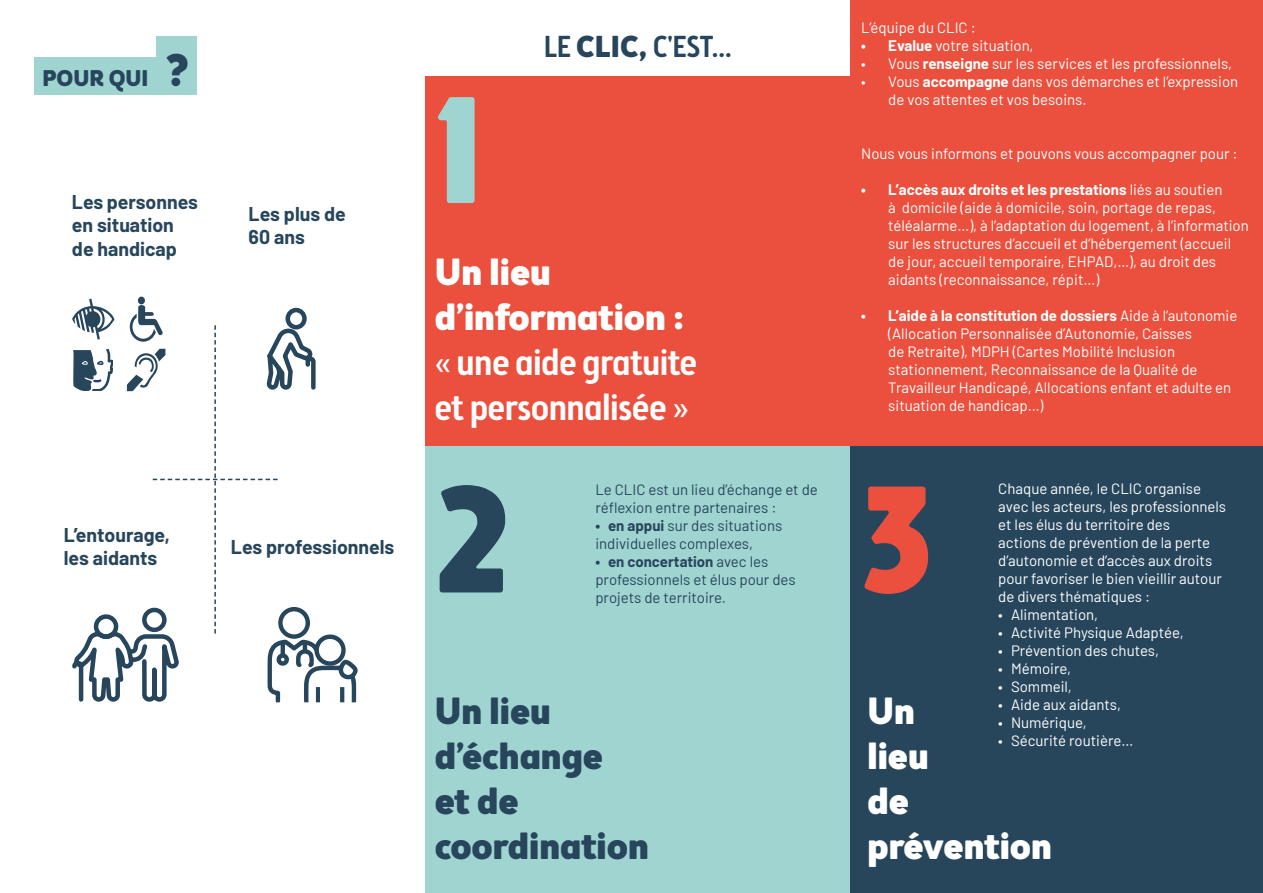
<style>
.page{position:relative;width:1263px;height:893px;background:#fff}
.page>*{position:absolute;margin:0;border:0;box-sizing:border-box;transform-origin:0 0}
.t1{font:150px "Brooklyn Samuels W00 No 5 Fat";color:#a0d4d1}
.t2{font:150px "Brooklyn Samuels W00 No 5 Fat";color:#27465c}
.t3{font:150px "Brooklyn Samuels W00 No 5 Fat";color:#ea503d}
.t4{font:37.5px/45px "Brooklyn Samuels W00 No 5 Fat";color:#fff}
.t5{font:37.5px/45px "Brooklyn Samuels W00 No 4 Md";color:#fff}
.t6{font:37.5px/45px "Brooklyn Samuels W00 No 5 Fat";color:#27465c}
.t7{font:30px "Brooklyn Samuels W00 No 4 Md";color:#27465c}
.t8{font:22.5px "Brooklyn Samuels W00 No 5 Fat";color:#27465c}
.t9{font:700 19.5px/23.4px "Barlow";color:#27465c}
.t10{font:15px/18px "Barlow";color:#fff}
.t11{font:15px/18px "Barlow";color:#27465c}
.s1{font-size:45px}
.s2{font-family:"Brooklyn Samuels W00 No 5 Fat"}
.s3{font-weight:700}
</style>
<div class="page">
<div style="left:425px;top:76px;width:425px;height:370px;background:#ea503d"></div>
<div style="left:850px;top:0;width:413px;height:446px;background:#ea503d"></div>
<div style="left:425px;top:446px;width:425px;height:447px;background:#a0d4d1"></div>
<div style="left:850px;top:446px;width:413px;height:447px;background:#27465c"></div>
<div style="left:34px;top:57px;width:123px;height:38px;background:#a0d4d1"></div>
<div style="left:157px;top:36px;width:40px;height:59px;background:#a0d4d1"></div>
<svg style="left:72px;top:36px;width:85px;height:666px"></svg>
<svg style="left:127px;top:305px;width:231px;height:398px"></svg>
<h3 class="t8" style="left:43px;top:65px;width:147px">POUR QUI <span class="s1">?</span></h3>
<h3 class="t9" style="left:72px;top:189px;width:128px">Les personnes en situation de handicap</h3>
<h3 class="t9" style="left:249px;top:200px;width:99px">Les plus de<br>60 ans</h3>
<h3 class="t9" style="left:64px;top:522px;width:108px">L’entourage, les aidants</h3>
<h3 class="t9" style="left:231px;top:533px;width:165px">Les professionnels</h3>
<h1 class="t1" style="left:435px;top:63px;width:52px">1</h1>
<h3 class="t7" style="left:544px;top:29px;width:189px">LE <span class="s2">CLIC,</span> C'EST...</h3>
<h2 class="t4" style="left:435px;top:252px;width:251px">Un lieu d’information :</h2>
<h2 class="t5" style="left:435px;top:342px;width:264px">« une aide gratuite et personnalisée »</h2>
<p class="t10" style="left:861px;top:17px;width:116px">L’équipe du CLIC :</p>
<p class="t10" style="left:861px;top:35px;width:174px"><span class="s3">• Evalue</span> votre situation,</p>
<p class="t10" style="left:861px;top:53px;width:372px">• Vous <span class="s3">renseigne</span> sur les services et les professionnels,</p>
<p class="t10" style="left:888px;top:71px;width:351px;text-indent:-27px">• Vous <span class="s3">accompagne</span> dans vos démarches et l’expression de vos attentes et vos besoins.</p>
<p class="t10" style="left:861px;top:143px;width:378px">Nous vous informons et pouvons vous accompagner pour :</p>
<p class="t10" style="left:888px;top:179px;width:362px;text-indent:-27px"><span class="s3">• L’accès aux droits et les prestations</span> liés au soutien<br>à domicile (aide à domicile, soin, portage de repas, téléalarme…), à l’adaptation du logement, à l’information sur les structures d’accueil et d’hébergement (accueil de jour, accueil temporaire, EHPAD,…), au droit des aidants (reconnaissance, répit…)</p>
<p class="t10" style="left:888px;top:305px;width:351px;text-indent:-27px"><span class="s3">• L’aide à la constitution de dossiers</span> Aide à l’autonomie (Allocation Personnalisée d’Autonomie, Caisses<br>de Retraite), MDPH (Cartes Mobilité Inclusion stationnement, Reconnaissance de la Qualité de Travailleur Handicapé, Allocations enfant et adulte en situation de handicap…)</p>
<p class="t10" style="left:998px;top:478px;width:229px">Chaque année, le CLIC organise avec les acteurs, les professionnels et les élus du territoire des<br>actions de prévention de la perte d’autonomie et d’accès aux droits pour favoriser le bien vieillir autour de divers thématiques :</p>
<p class="t10" style="left:998px;top:604px;width:101px">• Alimentation,</p>
<p class="t10" style="left:998px;top:622px;width:187px">• Activité Physique Adaptée,</p>
<p class="t10" style="left:998px;top:640px;width:162px">• Prévention des chutes,</p>
<p class="t10" style="left:998px;top:658px;width:74px">• Mémoire,</p>
<p class="t10" style="left:998px;top:676px;width:75px">• Sommeil,</p>
<p class="t10" style="left:998px;top:694px;width:124px">• Aide aux aidants,</p>
<p class="t10" style="left:998px;top:712px;width:90px">• Numérique,</p>
<p class="t10" style="left:998px;top:730px;width:137px">• Sécurité routière…</p>
<p class="t11" style="left:595px;top:480px;width:224px">Le CLIC est un lieu d’échange et de réflexion entre partenaires :</p>
<p class="t11" style="left:595px;top:516px;width:188px"><span class="s3">• en appui</span> sur des situations individuelles complexes,</p>
<p class="t11" style="left:595px;top:552px;width:202px"><span class="s3">• en concertation</span> avec les professionnels et élus pour des projets de territoire.</p>
<h1 class="t2" style="left:435px;top:453px;width:77px">2</h1>
<h1 class="t3" style="left:860px;top:453px;width:73px">3</h1>
<h2 class="t6" style="left:435px;top:692px;width:216px">Un lieu d’échange<br>et de coordination</h2>
<h2 class="t4" style="left:867px;top:692px;width:186px">Un<br>lieu<br>de prévention</h2>
</div>
